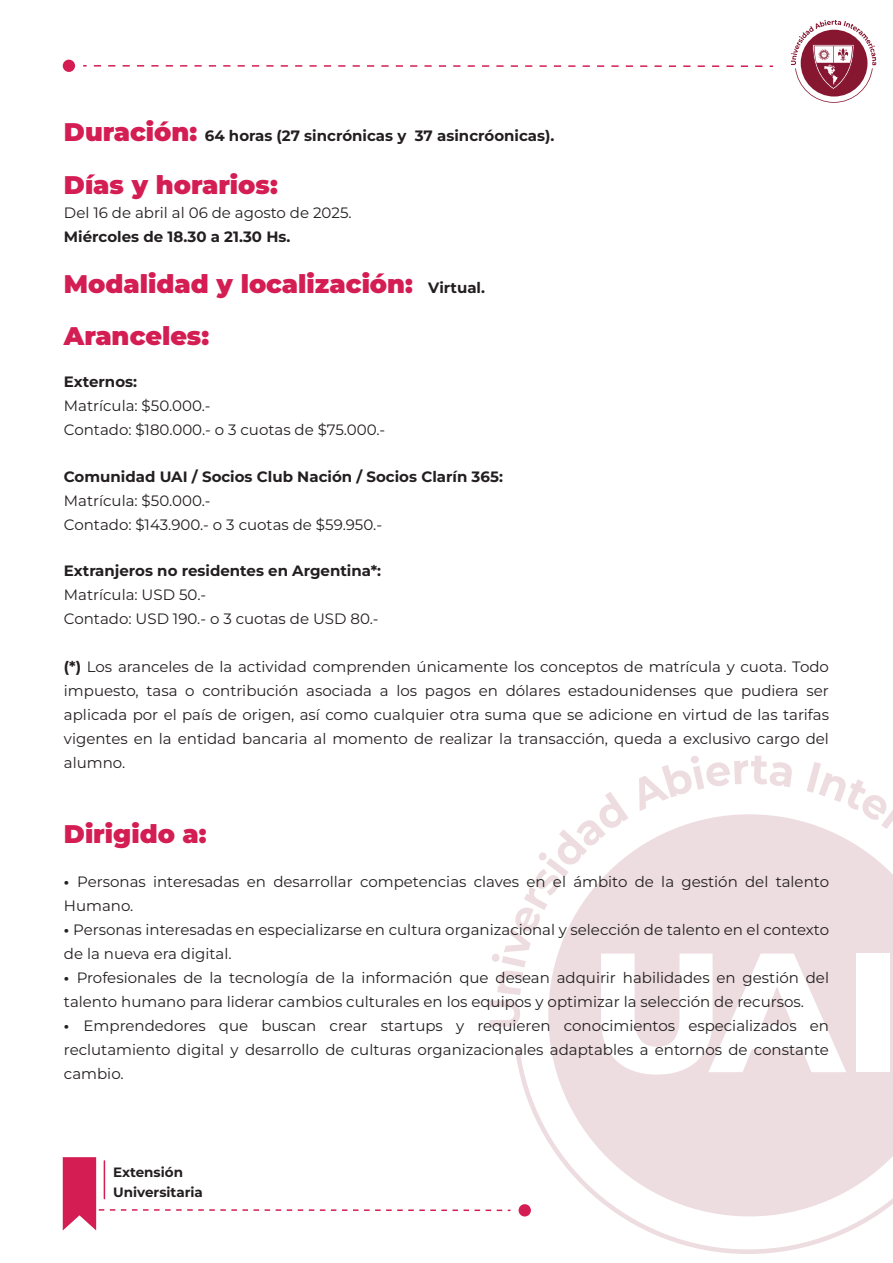
<style>
.page{position:relative;width:893px;height:1263px;background:#fff}
.page>*{position:absolute;margin:0;border:0;box-sizing:border-box;transform-origin:0 0}
.t1{font:900 25.5px/51.6px "Montserrat";color:#d31d53}
.t2{font:15px/24px "Montserrat";color:#231f20}
.t3{font:700 15px "Montserrat";color:#231f20}
.t4{font:700 13.5px/20.9px "Montserrat";color:#231f20}
.s1{font-weight:900;font-size:25.5px;color:#d31d53}
.s2{font-weight:700;font-size:15px;color:#231f20}
.s3{font-weight:700}
</style>
<div class="page">
<svg style="left:518px;top:1074px;width:375px;height:180px;fill:#eddce0"></svg>
<svg style="left:489px;top:755px;width:404px;height:319px"></svg>
<div style="left:856px;top:953px;width:33px;height:119px;background:#fff"></div>
<div style="left:519px;top:1204px;width:12px;height:12px;background:#d31d53;border-radius:50%"></div>
<svg style="left:791px;top:20px;width:85px;height:83px"></svg>
<svg style="left:63px;top:1157px;width:439px;height:73px"></svg>
<svg style="left:94px;top:65px;width:679px;height:2px"></svg>
<div style="left:63px;top:60px;width:12px;height:12px;background:#d31d53;border-radius:50%"></div>
<p class="t3" style="left:64px;top:125px;width:492px"><span class="s1">Duración:</span> 64 horas (27 sincrónicas y 37 asincróonicas).</p>
<h1 class="t1" style="left:64px;top:157px;width:215px">Días y horarios:</h1>
<p class="t2" style="left:64px;top:200px;width:289px">Del 16 de abril al 06 de agosto de 2025.</p>
<p class="t3" style="left:64px;top:226px;width:228px">Miércoles de 18.30 a 21.30 Hs.</p>
<h1 class="t1" style="left:64px;top:257px;width:423px">Modalidad y localización: <span class="s2">Virtual.<br></span>Aranceles:</h1>
<p class="t3" style="left:64px;top:371px;width:75px">Externos:</p>
<p class="t2" style="left:64px;top:393px;width:323px">Matrícula: $50.000.-<br>Contado: $180.000.- o 3 cuotas de $75.000.-</p>
<p class="t3" style="left:64px;top:466px;width:440px">Comunidad UAI / Socios Club Nación / Socios Clarín 365:</p>
<p class="t2" style="left:64px;top:488px;width:320px">Matrícula: $50.000.-<br>Contado: $143.900.- o 3 cuotas de $59.950.-</p>
<p class="t3" style="left:64px;top:560px;width:319px">Extranjeros no residentes en Argentina*:</p>
<p class="t2" style="left:64px;top:582px;width:316px">Matrícula: USD 50.-<br>Contado: USD 190.- o 3 cuotas de USD 80.-</p>
<p class="t2" style="left:64px;top:654px;width:767px;text-align:justify"><span class="s3">(*)</span> Los aranceles de la actividad comprenden únicamente los conceptos de matrícula y cuota. Todo impuesto, tasa o contribución asociada a los pagos en dólares estadounidenses que pudiera ser aplicada por el país de origen, así como cualquier otra suma que se adicione en virtud de las tarifas vigentes en la entidad bancaria al momento de realizar la transacción, queda a exclusivo cargo del alumno.</p>
<h1 class="t1" style="left:64px;top:807px;width:144px">Dirigido a:</h1>
<p class="t2" style="left:64px;top:869px;width:767px"><span class="s3">•</span> Personas interesadas en desarrollar competencias claves en el ámbito de la gestión del talento<br>Humano.</p>
<p class="t2" style="left:64px;top:917px;width:767px"><span class="s3">•</span> Personas interesadas en especializarse en cultura organizacional y selección de talento en el contexto de la nueva era digital.</p>
<p class="t2" style="left:64px;top:965px;width:767px"><span class="s3">•</span> Profesionales de la tecnología de la información que desean adquirir habilidades en gestión del talento humano para liderar cambios culturales en los equipos y optimizar la selección de recursos.</p>
<p class="t2" style="left:64px;top:1013px;width:767px;text-align:justify"><span class="s3">•</span> Emprendedores que buscan crear startups y requieren conocimientos especializados en reclutamiento digital y desarrollo de culturas organizacionales adaptables a entornos de constante cambio.</p>
<p class="t4" style="left:113px;top:1160px;width:91px">Extensión<br>Universitaria</p>
</div>
